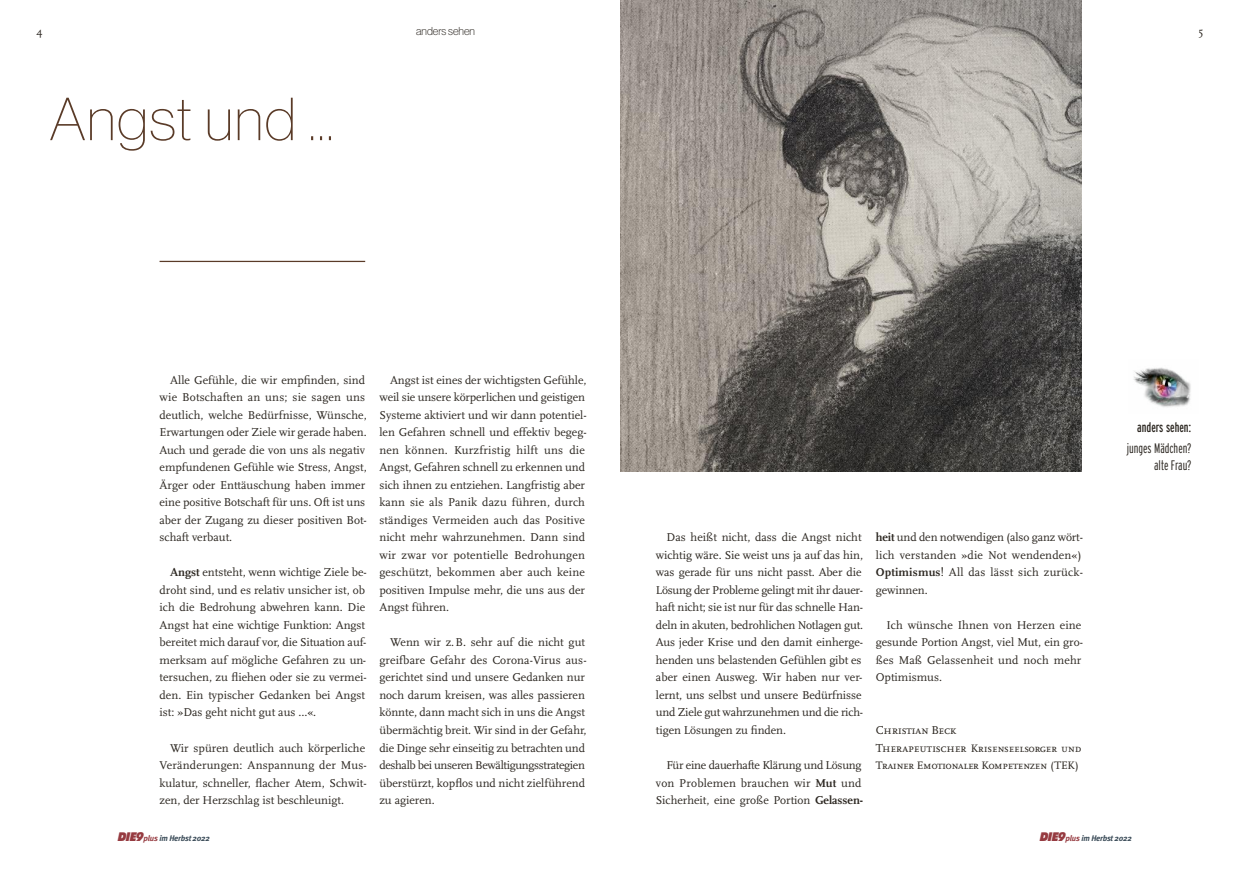
<style>
.page{position:relative;width:1241px;height:869px;background:#fff}
.page>*{position:absolute;margin:0;border:0;box-sizing:border-box;transform-origin:0 0}
.t1{font:59.38px "N Haas Grotesk DS Std 25 Th";letter-spacing:.025em;color:#5a3b28}
.t2{font:300 extra-condensed 13.75px/16.2px "Interstate";color:#2a251f;text-align:right}
.t3{font:extra-condensed 13.75px "Interstate";color:#2a251f}
.t4{font:11.88px/17.5px "Scala";color:#2a251f}
.t5{font:11.88px "Scala Caps";letter-spacing:-.015em;color:#2a251f}
.t6{font:11.25px/17.5px "Scala Caps";letter-spacing:-.03em;color:#2a251f}
.t7{font:11.25px "N Haas Grotesk DS Pro 35 X Lt";color:#2a251f}
.t8{font:11.25px "Scala";color:#2a251f}
.t9{font:italic 700 8.12px "Meta";letter-spacing:-.025em;color:#394a57}
.s1{font-weight:700}
.s2{font-family:"Diamanti Condensed EF";font-weight:900;font-size:13px;color:#963b41}
.s3{color:#963b41}
.s4{font-size:11.88px}
</style>
<div class="page">
<img style="left:620px;top:0;width:461px;height:471px">
<img style="left:1133px;top:367px;width:58px;height:40px">
<hr style="left:159px;top:261px;width:206px;height:1px;background:#5a3b28">
<p class="t8" style="left:36px;top:26px;width:8px">4</p>
<p class="t7" style="left:416px;top:27px;width:61px">anders sehen</p>
<h1 class="t1" style="left:50px;top:98px;width:285px">Angst und …</h1>
<p class="t8" style="left:1198px;top:26px;width:6px">5</p>
<p class="t4" style="left:159px;top:371px;width:209px;text-indent:11px">Alle Gefühle, die wir empfinden, sind wie Botschaften an uns; sie sagen uns deutlich, welche Bedürfnisse, Wünsche, Erwartungen oder Ziele wir gerade haben.<br>Auch und gerade die von uns als negativ empfundenen Gefühle wie Stress, Angst, Ärger oder Enttäuschung haben immer eine positive Botschaft für uns. Oft ist uns aber der Zugang zu dieser positiven Bot&shy;schaft verbaut.</p>
<p class="t4" style="left:159px;top:564px;width:209px;text-indent:11px"><span class="s1">Angst</span> entsteht, wenn wichtige Ziele be&shy;droht sind, und es relativ unsicher ist, ob ich die Bedrohung abwehren kann. Die Angst hat eine wichtige Funktion: Angst bereitet mich darauf vor, die Situation auf&shy;merksam auf mögliche Gefahren zu un&shy;tersuchen, zu fliehen oder sie zu vermei&shy;den. Ein typischer Gedanken bei Angst ist: »Das geht nicht gut aus …«.</p>
<p class="t4" style="left:159px;top:739px;width:209px;text-indent:11px">Wir spüren deutlich auch körperliche Veränderungen: Anspannung der Mus&shy;kulatur, schneller, flacher Atem, Schwit&shy;zen, der Herzschlag ist beschleunigt.</p>
<p class="t9" style="left:118px;top:834px;width:93px"><span class="s2">DIE9</span><span class="s3">plus</span> im Herbst 2022</p>
<p class="t4" style="left:379px;top:371px;width:209px;text-indent:11px">Angst ist eines der wichtigsten Gefühle, weil sie unsere körperlichen und geistigen Systeme aktiviert und wir dann potentiel&shy;len Gefahren schnell und effektiv begeg&shy;nen können. Kurzfristig hilft uns die Angst, Gefahren schnell zu erkennen und sich ihnen zu entziehen. Langfristig aber kann sie als Panik dazu führen, durch ständiges Vermeiden auch das Positive nicht mehr wahrzunehmen. Dann sind wir zwar vor potentielle Bedrohungen geschützt, bekommen aber auch keine positiven Impulse mehr, die uns aus der Angst führen.</p>
<p class="t4" style="left:379px;top:634px;width:209px;text-indent:11px">Wenn wir z.B. sehr auf die nicht gut greifbare Gefahr des Corona-Virus aus&shy;gerichtet sind und unsere Gedanken nur noch darum kreisen, was alles passieren könnte, dann macht sich in uns die Angst übermächtig breit. Wir sind in der Gefahr, die Dinge sehr einseitig zu betrachten und deshalb bei unseren Bewältigungsstrategien überstürzt, kopflos und nicht zielführend zu agieren.</p>
<p class="t3" style="left:1137px;top:419px;width:56px">anders sehen:</p>
<p class="t2" style="left:1126px;top:440px;width:66px">junges Mädchen? alte Frau?</p>
<p class="t4" style="left:656px;top:529px;width:209px;text-indent:11px">Das heißt nicht, dass die Angst nicht wichtig wäre. Sie weist uns ja auf das hin, was gerade für uns nicht passt. Aber die Lösung der Probleme gelingt mit ihr dauer&shy;haft nicht; sie ist nur für das schnelle Han&shy;deln in akuten, bedrohlichen Notlagen gut.<br>Aus jeder Krise und den damit einherge&shy;henden uns belastenden Gefühlen gibt es aber einen Ausweg. Wir haben nur ver&shy;lernt, uns selbst und unsere Bedürfnisse und Ziele gut wahrzunehmen und die rich&shy;tigen Lösungen zu finden.</p>
<p class="t4" style="left:656px;top:756px;width:209px;text-indent:11px">Für eine dauerhafte Klärung und Lösung von Problemen brauchen wir <span class="s1">Mut</span> und<br>Sicherheit, eine große Portion <span class="s1">Gelassen-</span></p>
<p class="t4" style="left:875px;top:529px;width:209px"><span class="s1">heit</span> und den notwendigen (also ganz wört&shy;lich verstanden »die Not wendenden«)<br><span class="s1">Optimismus</span>! All das lässt sich zurück&shy;gewinnen.</p>
<p class="t4" style="left:875px;top:616px;width:209px;text-indent:11px">Ich wünsche Ihnen von Herzen eine gesunde Portion Angst, viel Mut, ein gro&shy;ßes Maß Gelassenheit und noch mehr<br>Optimismus.</p>
<p class="t5" style="left:875px;top:724px;width:82px">Christian Beck</p>
<p class="t6" style="left:875px;top:739px;width:207px"><span class="s4">Therapeutischer</span> Krisenseelsorger und<br>Trainer Emotionaler Kompetenzen (TEK)</p>
<p class="t9" style="left:1040px;top:834px;width:93px"><span class="s2">DIE9</span><span class="s3">plus</span> im Herbst 2022</p>
</div>
